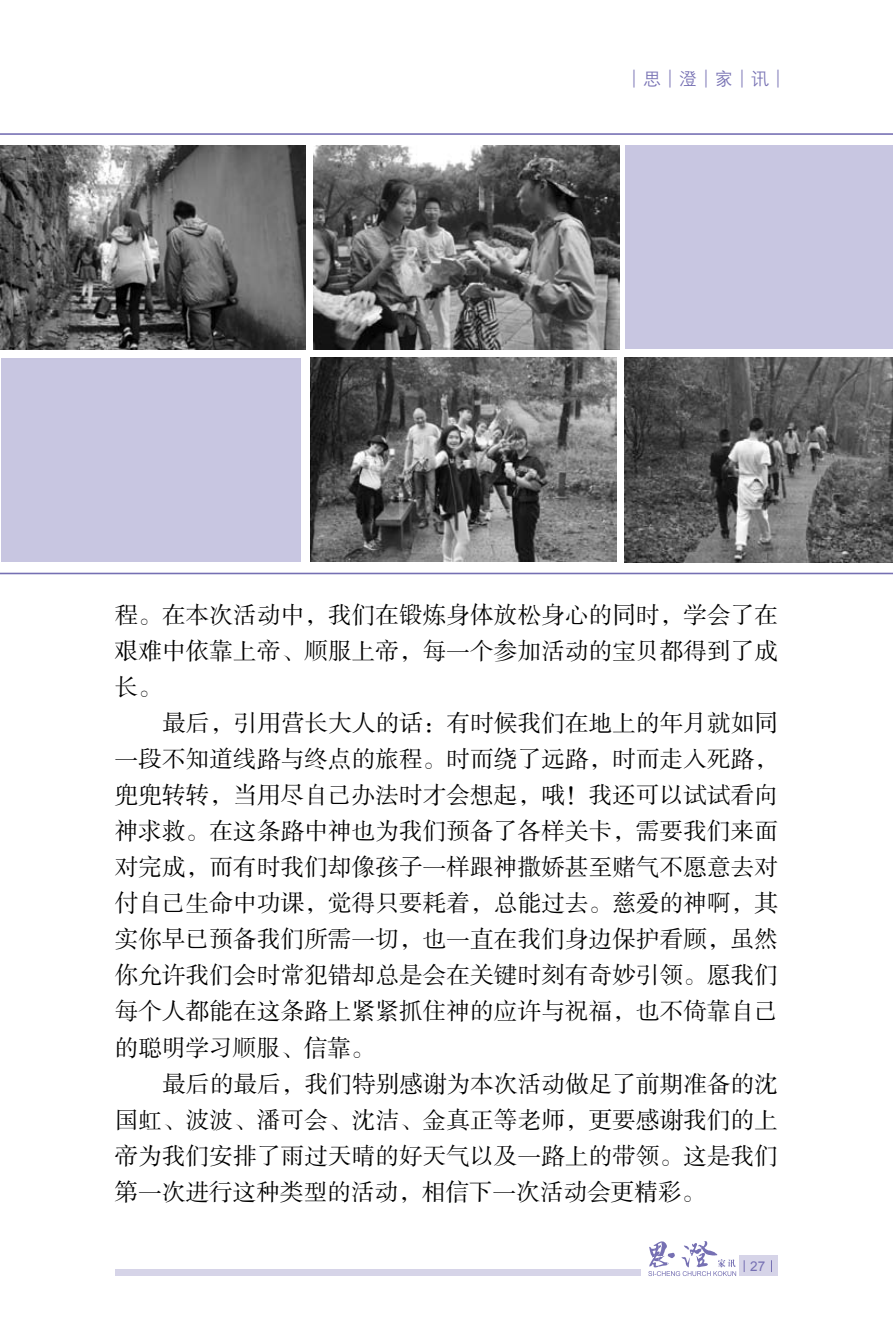
<style>
.page{position:relative;width:893px;height:1340px;background:#fff}
.page>*{position:absolute;margin:0;border:0;box-sizing:border-box;transform-origin:0 0}
.t1{font:23.62px/36px "FZSSK GBK1 0";letter-spacing:.005em;color:#000;text-align:justify}
.t2{font:18px "FZZDXK GBK1 0";color:#7670b3}
.t3{font:13.5px "Arial";color:#7670b3}
</style>
<div class="page">
<img style="left:0;top:145px;width:305px;height:204px">
<img style="left:314px;top:145px;width:305px;height:204px">
<img style="left:310px;top:358px;width:306px;height:203px">
<img style="left:625px;top:358px;width:268px;height:204px">
<div style="left:1px;top:358px;width:299px;height:203px;background:#c8c6e1"></div>
<div style="left:625px;top:145px;width:268px;height:204px;background:#c8c6e1"></div>
<hr style="left:0;top:133px;width:893px;height:2px;background:#7670b3">
<hr style="left:0;top:572px;width:893px;height:2px;background:#7670b3">
<svg style="left:648px;top:1241px;width:88px;height:34px"></svg>
<div style="left:739px;top:1255px;width:38px;height:20px;background:#d6d4e8"></div>
<div style="left:115px;top:1269px;width:526px;height:6px;background:#d6d4e8"></div>
<p class="t2" style="left:625px;top:69px;width:163px">│思│澄│家│讯│</p>
<p class="t1" style="left:115px;top:598px;width:665px">程。在本次活动中，我们在锻炼身体放松身心的同时，学会了在艰难中依靠上帝、顺服上帝，每一个参加活动的宝贝都得到了成长。</p>
<p class="t1" style="left:115px;top:706px;width:665px;text-indent:48px">最后，引用营长大人的话：有时候我们在地上的年月就如同一段不知道线路与终点的旅程。时而绕了远路，时而走入死路，兜兜转转，当用尽自己办法时才会想起，哦！我还可以试试看向神求救。在这条路中神也为我们预备了各样关卡，需要我们来面对完成，而有时我们却像孩子一样跟神撒娇甚至赌气不愿意去对付自己生命中功课，觉得只要耗着，总能过去。慈爱的神啊，其实你早已预备我们所需一切，也一直在我们身边保护看顾，虽然你允许我们会时常犯错却总是会在关键时刻有奇妙引领。愿我们每个人都能在这条路上紧紧抓住神的应许与祝福，也不倚靠自己的聪明学习顺服、信靠。</p>
<p class="t1" style="left:115px;top:1066px;width:665px;text-indent:48px">最后的最后，我们特别感谢为本次活动做足了前期准备的沈国虹、波波、潘可会、沈洁、金真正等老师，更要感谢我们的上帝为我们安排了雨过天晴的好天气以及一路上的带领。这是我们第一次进行这种类型的活动，相信下一次活动会更精彩。</p>
<p class="t3" style="left:750px;top:1257px;width:9px">27</p>
</div>
